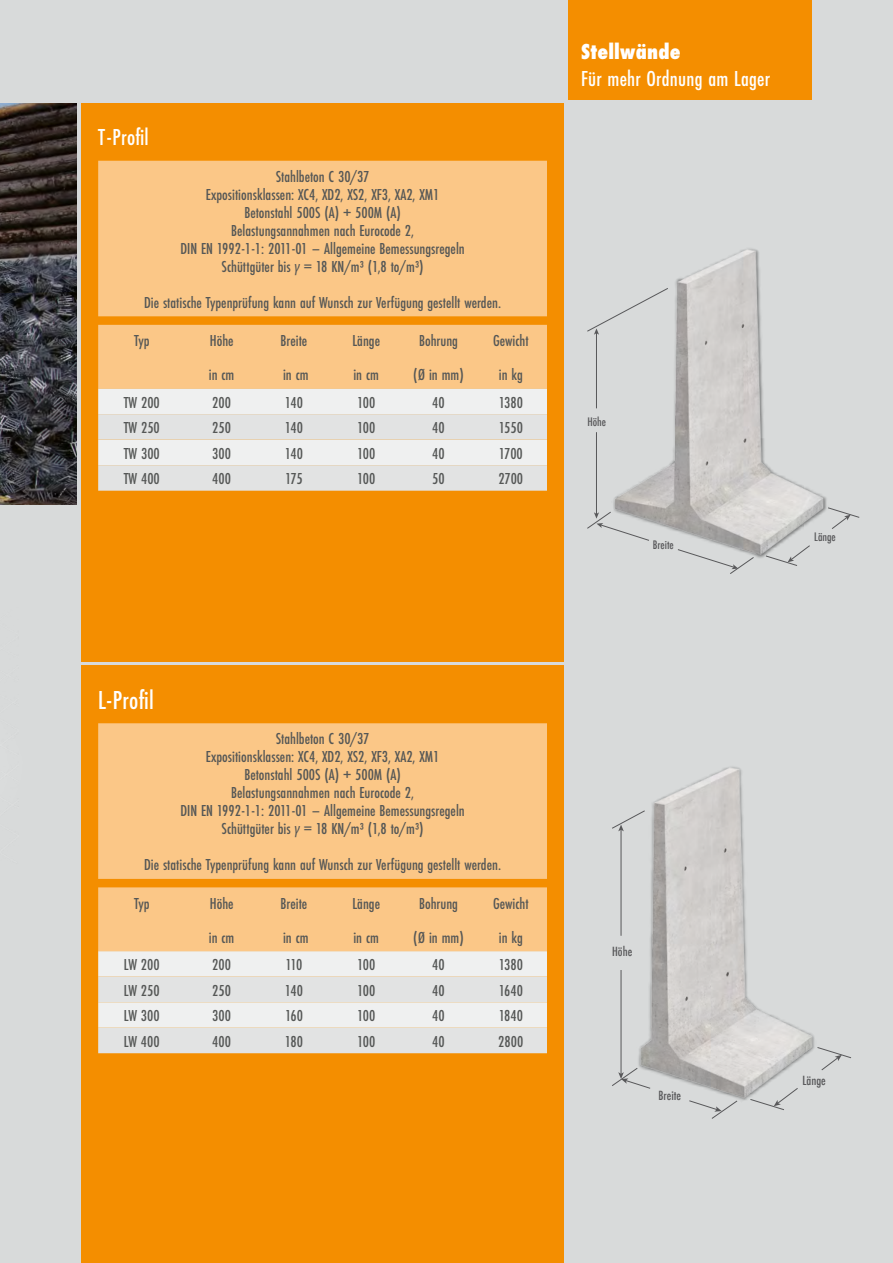
<style>
.page{position:relative;width:893px;height:1263px;background:#d8dada}
.page>*{position:absolute;margin:0;border:0;box-sizing:border-box;transform-origin:0 0}
.t1{font:500 27px "Futura PT Cond";color:#fff}
.t2{font:500 24px "Futura PT Cond";color:#fff}
.t3{font:500 22.5px "Futura PT Cond";letter-spacing:.01em;color:#fff}
.t4{font:800 22.5px "Futura PT Cond";letter-spacing:.01em;color:#fff}
.t5{font:500 16.5px/18px "Futura PT Cond";color:#555756;text-align:center}
.t6{font:500 condensed 12.3px "Futura";color:#58585a}
.t7{font:500 condensed 11.4px "Futura";color:#58585a}
.s1{font-family:"Myriad Pro";font-weight:400;font-style:italic;font-stretch:condensed}
</style>
<div class="page">
<div style="left:81px;top:103px;width:483px;height:559px;background:#f48e00"></div>
<div style="left:98px;top:161px;width:449px;height:228px;background:#fbc787"></div>
<svg style="left:161px;top:389px;width:386px;height:102px;background:#e8e8e7"></svg>
<div style="left:81px;top:666px;width:483px;height:597px;background:#f48e00"></div>
<img style="left:596px;top:248px;width:231px;height:310px">
<hr style="left:596px;top:333px;width:1px;height:75px;background:#58585a">
<svg style="left:587px;top:288px;width:81px;height:47px"></svg>
<hr style="left:596px;top:432px;width:1px;height:82px;background:#58585a">
<svg style="left:765px;top:545px;width:45px;height:21px"></svg>
<svg style="left:587px;top:512px;width:62px;height:29px"></svg>
<svg style="left:828px;top:507px;width:32px;height:22px"></svg>
<svg style="left:677px;top:549px;width:77px;height:25px"></svg>
<div style="left:161px;top:723px;width:386px;height:228px;background:#fbc787"></div>
<svg style="left:161px;top:951px;width:358px;height:102px;background:#e8e8e7"></svg>
<img style="left:519px;top:752px;width:304px;height:350px">
<hr style="left:621px;top:829px;width:1px;height:107px;background:#58585a">
<svg style="left:612px;top:810px;width:33px;height:21px"></svg>
<hr style="left:621px;top:970px;width:1px;height:104px;background:#58585a">
<svg style="left:750px;top:1088px;width:48px;height:22px"></svg>
<svg style="left:612px;top:1068px;width:39px;height:21px"></svg>
<svg style="left:689px;top:1100px;width:48px;height:19px"></svg>
<svg style="left:817px;top:1047px;width:34px;height:23px"></svg>
<img style="left:0;top:354px;width:161px;height:700px">
<img style="left:0;top:103px;width:77px;height:401px">
<div style="left:568px;top:0;width:244px;height:99px;background:#f48e00"></div>
<p class="t2" style="left:98px;top:123px;width:52px">T-Profil</p>
<p class="t5" style="left:276px;top:167px;width:95px">Stahlbeton C 30/37</p>
<p class="t5" style="left:206px;top:185px;width:235px">Expositionsklassen: XC4, XD2, XS2, XF3, XA2, XM1</p>
<p class="t5" style="left:244px;top:203px;width:158px">Betonstahl 500S (A) + 500M (A)</p>
<p class="t5" style="left:180px;top:221px;width:286px">Belastungsannahmen nach Eurocode 2,<br>DIN EN 1992-1-1: 2011-01 – Allgemeine Bemessungsregeln</p>
<p class="t5" style="left:222px;top:257px;width:203px">Schüttgüter bis <span class="s1">γ</span> = 18 KN/m³ (1,8 to/m³)</p>
<p class="t5" style="left:144px;top:293px;width:358px">Die statische Typenprüfung kann auf Wunsch zur Verfügung gestellt werden.</p>
<p class="t5" style="left:134px;top:331px;width:17px">Typ</p>
<p class="t5" style="left:210px;top:331px;width:25px">Höhe</p>
<p class="t5" style="left:281px;top:331px;width:28px">Breite</p>
<p class="t5" style="left:352px;top:331px;width:29px">Länge</p>
<p class="t5" style="left:419px;top:331px;width:41px">Bohrung</p>
<p class="t5" style="left:493px;top:331px;width:37px">Gewicht</p>
<p class="t5" style="left:209px;top:365px;width:27px">in cm</p>
<p class="t5" style="left:283px;top:365px;width:27px">in cm</p>
<p class="t5" style="left:353px;top:365px;width:27px">in cm</p>
<p class="t5" style="left:413px;top:365px;width:52px">(Ø in mm)</p>
<p class="t5" style="left:499px;top:365px;width:25px">in kg</p>
<p class="t5" style="left:124px;top:393px;width:38px">TW 200</p>
<p class="t5" style="left:212px;top:393px;width:20px">200</p>
<p class="t5" style="left:285px;top:393px;width:20px">140</p>
<p class="t5" style="left:357px;top:393px;width:20px">100</p>
<p class="t5" style="left:432px;top:393px;width:14px">40</p>
<p class="t5" style="left:499px;top:393px;width:26px">1380</p>
<p class="t5" style="left:124px;top:419px;width:38px">TW 250</p>
<p class="t5" style="left:212px;top:419px;width:20px">250</p>
<p class="t5" style="left:285px;top:419px;width:20px">140</p>
<p class="t5" style="left:357px;top:419px;width:20px">100</p>
<p class="t5" style="left:432px;top:419px;width:14px">40</p>
<p class="t5" style="left:499px;top:419px;width:26px">1550</p>
<p class="t5" style="left:124px;top:444px;width:38px">TW 300</p>
<p class="t5" style="left:212px;top:444px;width:20px">300</p>
<p class="t5" style="left:285px;top:444px;width:20px">140</p>
<p class="t5" style="left:357px;top:444px;width:20px">100</p>
<p class="t5" style="left:432px;top:444px;width:14px">40</p>
<p class="t5" style="left:499px;top:444px;width:26px">1700</p>
<p class="t5" style="left:124px;top:470px;width:38px">TW 400</p>
<p class="t5" style="left:212px;top:470px;width:20px">400</p>
<p class="t5" style="left:285px;top:470px;width:19px">175</p>
<p class="t5" style="left:357px;top:470px;width:20px">100</p>
<p class="t5" style="left:432px;top:470px;width:14px">50</p>
<p class="t5" style="left:498px;top:470px;width:26px">2700</p>
<p class="t4" style="left:581px;top:38px;width:101px">Stellwände</p>
<p class="t3" style="left:581px;top:66px;width:191px">Für mehr Ordnung am Lager</p>
<p class="t7" style="left:587px;top:414px;width:20px">Höhe</p>
<p class="t7" style="left:653px;top:537px;width:23px">Breite</p>
<p class="t7" style="left:814px;top:529px;width:23px">Länge</p>
<p class="t1" style="left:98px;top:685px;width:57px">L-Profil</p>
<p class="t5" style="left:276px;top:730px;width:95px">Stahlbeton C 30/37</p>
<p class="t5" style="left:206px;top:748px;width:235px">Expositionsklassen: XC4, XD2, XS2, XF3, XA2, XM1</p>
<p class="t5" style="left:244px;top:766px;width:158px">Betonstahl 500S (A) + 500M (A)</p>
<p class="t5" style="left:180px;top:784px;width:286px">Belastungsannahmen nach Eurocode 2,<br>DIN EN 1992-1-1: 2011-01 – Allgemeine Bemessungsregeln</p>
<p class="t5" style="left:222px;top:820px;width:203px">Schüttgüter bis <span class="s1">γ</span> = 18 KN/m³ (1,8 to/m³)</p>
<p class="t5" style="left:144px;top:856px;width:358px">Die statische Typenprüfung kann auf Wunsch zur Verfügung gestellt werden.</p>
<p class="t5" style="left:134px;top:894px;width:17px">Typ</p>
<p class="t5" style="left:210px;top:894px;width:25px">Höhe</p>
<p class="t5" style="left:281px;top:894px;width:28px">Breite</p>
<p class="t5" style="left:352px;top:894px;width:29px">Länge</p>
<p class="t5" style="left:419px;top:894px;width:41px">Bohrung</p>
<p class="t5" style="left:493px;top:894px;width:37px">Gewicht</p>
<p class="t5" style="left:209px;top:928px;width:27px">in cm</p>
<p class="t5" style="left:283px;top:928px;width:27px">in cm</p>
<p class="t5" style="left:353px;top:928px;width:27px">in cm</p>
<p class="t5" style="left:413px;top:928px;width:52px">(Ø in mm)</p>
<p class="t5" style="left:499px;top:928px;width:25px">in kg</p>
<p class="t5" style="left:124px;top:956px;width:37px">LW 200</p>
<p class="t5" style="left:212px;top:956px;width:20px">200</p>
<p class="t5" style="left:286px;top:956px;width:18px">110</p>
<p class="t5" style="left:357px;top:956px;width:20px">100</p>
<p class="t5" style="left:432px;top:956px;width:14px">40</p>
<p class="t5" style="left:499px;top:956px;width:26px">1380</p>
<p class="t5" style="left:124px;top:981px;width:37px">LW 250</p>
<p class="t5" style="left:212px;top:981px;width:20px">250</p>
<p class="t5" style="left:285px;top:981px;width:20px">140</p>
<p class="t5" style="left:357px;top:981px;width:20px">100</p>
<p class="t5" style="left:432px;top:981px;width:14px">40</p>
<p class="t5" style="left:499px;top:981px;width:26px">1640</p>
<p class="t5" style="left:124px;top:1007px;width:37px">LW 300</p>
<p class="t5" style="left:212px;top:1007px;width:20px">300</p>
<p class="t5" style="left:285px;top:1007px;width:19px">160</p>
<p class="t5" style="left:357px;top:1007px;width:20px">100</p>
<p class="t5" style="left:432px;top:1007px;width:14px">40</p>
<p class="t5" style="left:499px;top:1007px;width:26px">1840</p>
<p class="t5" style="left:124px;top:1032px;width:37px">LW 400</p>
<p class="t5" style="left:212px;top:1032px;width:20px">400</p>
<p class="t5" style="left:285px;top:1032px;width:20px">180</p>
<p class="t5" style="left:357px;top:1032px;width:20px">100</p>
<p class="t5" style="left:432px;top:1032px;width:14px">40</p>
<p class="t5" style="left:498px;top:1032px;width:27px">2800</p>
<p class="t6" style="left:612px;top:944px;width:22px">Höhe</p>
<p class="t6" style="left:658px;top:1087px;width:24px">Breite</p>
<p class="t6" style="left:802px;top:1072px;width:25px">Länge</p>
</div>
